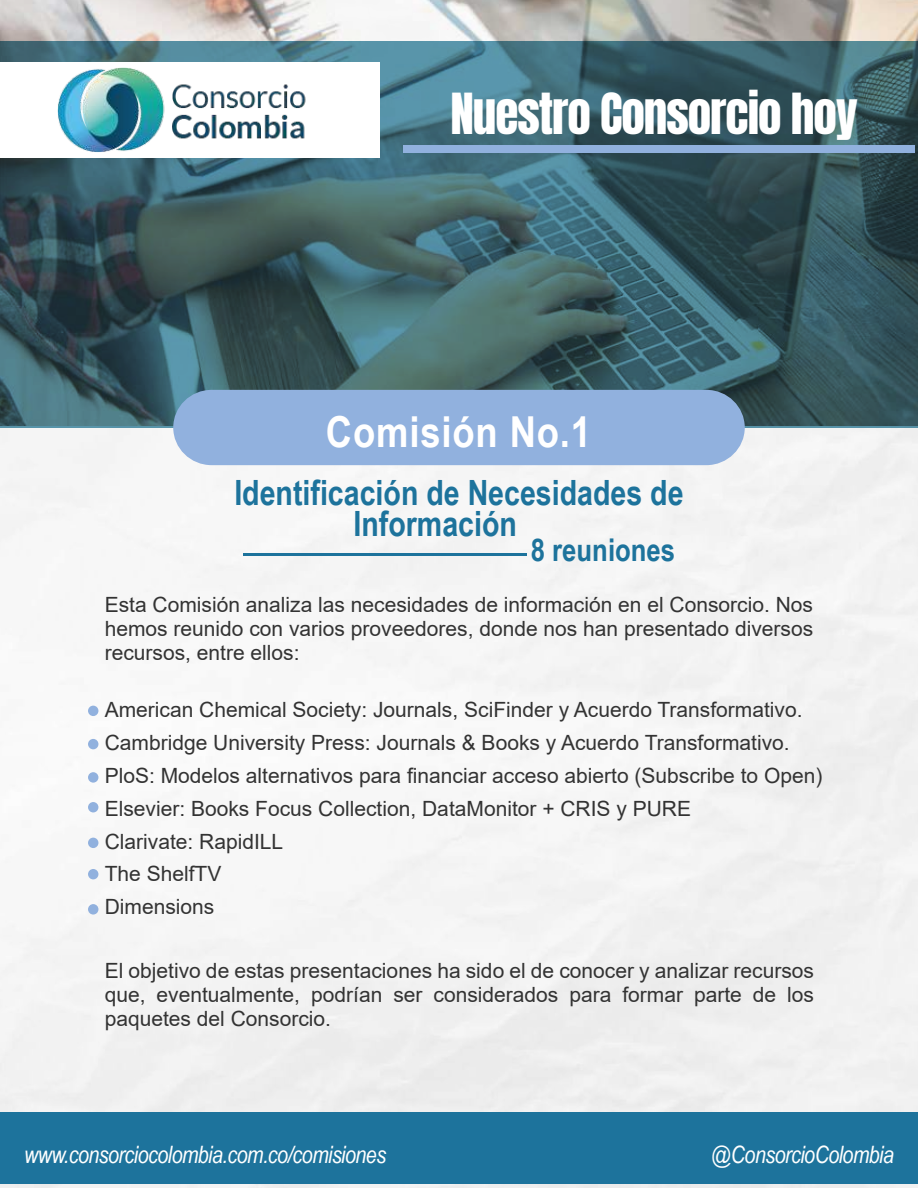
<style>
.page{position:relative;width:918px;height:1188px;background:#fff}
.page>*{position:absolute;margin:0;border:0;box-sizing:border-box;transform-origin:0 0}
.t1{font:47.25px "Anton";letter-spacing:-.02em;color:#fff}
.t2{font:700 42.75px "Arial Narrow";letter-spacing:.02em;color:#fff;scale:1.04 1}
.t3{font:700 34.8px/31.3px "Arial Narrow";color:#1d739c}
.t4{font:700 31.35px "Arial Narrow";color:#1d739c}
.t5{font:italic 24px "Arial Narrow";letter-spacing:-.02em;color:#fff}
.t6{font:21px/33px "Arial";color:#333;text-align:justify}
</style>
<div class="page">
<img style="left:0;top:0;width:918px;height:41px">
<svg style="left:0;top:41px;width:918px;height:387px;background:#3c5e66"></svg>
<div style="left:0;top:62px;width:379px;height:96px;background:#fff"></div>
<div style="left:403px;top:145px;width:512px;height:7px;background:#91b1de"></div>
<img style="left:57px;top:68px;width:249px;height:84px">
<div style="left:173px;top:390px;width:572px;height:75px;background:#91b1de"></div>
<hr style="left:243px;top:553px;width:284px;height:3px;background:#1d739c">
<div style="left:0;top:1112px;width:918px;height:72px;background:#1d739c"></div>
<div style="left:88px;top:706px;width:10px;height:10px;background:#91b1de;border-radius:50%"></div>
<div style="left:88px;top:739px;width:10px;height:10px;background:#91b1de;border-radius:50%"></div>
<div style="left:88px;top:772px;width:10px;height:11px;background:#91b1de;border-radius:50%"></div>
<div style="left:88px;top:802px;width:10px;height:10px;background:#91b1de;border-radius:50%"></div>
<div style="left:88px;top:838px;width:10px;height:10px;background:#91b1de;border-radius:50%"></div>
<div style="left:88px;top:869px;width:10px;height:10px;background:#91b1de;border-radius:50%"></div>
<div style="left:88px;top:904px;width:10px;height:11px;background:#91b1de;border-radius:50%"></div>
<h1 class="t1" style="left:450px;top:90px;width:409px">Nuestro Consorcio hoy</h1>
<h2 class="t2" style="left:326px;top:399px;width:257px">Comisión No.1</h2>
<h3 class="t3" style="left:353px;top:475px;width:332px;text-indent:-119px">Identificación de Necesidades de<br>Información</h3>
<h3 class="t4" style="left:531px;top:526px;width:146px">8 reuniones</h3>
<p class="t6" style="left:105px;top:592px;width:710px;line-height:24px">Esta Comisión analiza las necesidades de información en el Consorcio. Nos hemos reunido con varios proveedores, donde nos han presentado diversos recursos, entre ellos:</p>
<p class="t6" style="left:105px;top:693px;width:719px;text-align:left">American Chemical Society: Journals, SciFinder y Acuerdo Transformativo.<br>Cambridge University Press: Journals &amp; Books y Acuerdo Transformativo.<br>PloS: Modelos alternativos para financiar acceso abierto (Subscribe to Open)<br>Elsevier: Books Focus Collection, DataMonitor + CRIS y PURE<br>Clarivate: RapidILL<br>The ShelfTV<br>Dimensions</p>
<p class="t6" style="left:105px;top:958px;width:711px;line-height:24px">El objetivo de estas presentaciones ha sido el de conocer y analizar recursos que, eventualmente, podrían ser considerados para formar parte de los paquetes del Consorcio.</p>
<p class="t5" style="left:24px;top:1138px;width:364px">www.consorciocolombia.com.co/comisiones</p>
<p class="t5" style="left:712px;top:1138px;width:184px">@ConsorcioColombia</p>
</div>
